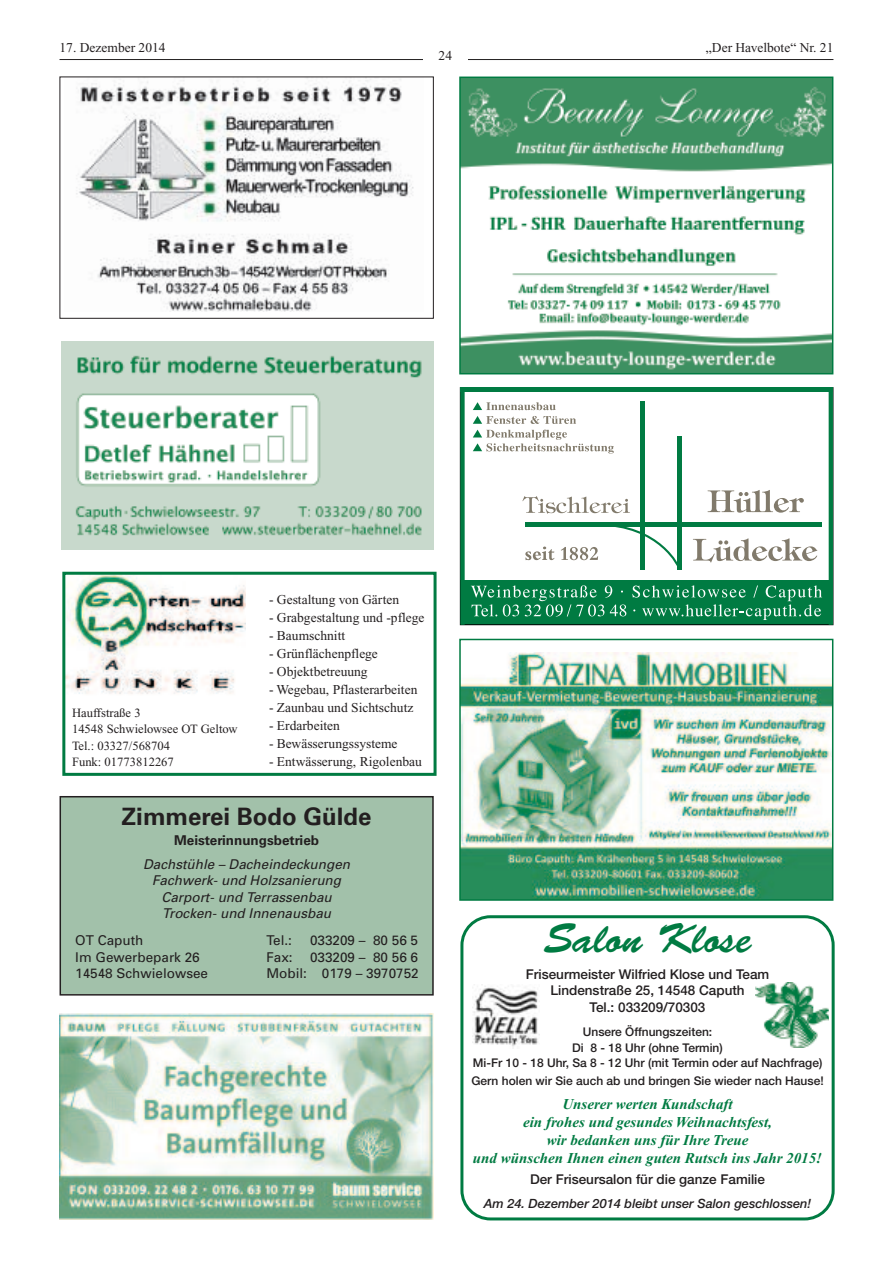
<style>
.page{position:relative;width:893px;height:1263px;background:#fff}
.page>*{position:absolute;margin:0;border:0;box-sizing:border-box;transform-origin:0 0}
.t1{font:42px "Brush Script";color:#007b42}
.t2{font:700 24px "Univers CE";color:#231f20}
.t3{font:italic 700 15px/18px "Times New Roman";color:#007b42;text-align:center}
.t4{font:13.5px "Times New Roman";color:#231f20}
.t5{font:500 13.5px/16.5px "Helvetica Neue";color:#231f20;text-align:center}
.t6{font:italic 13.5px/16.5px "Univers";color:#231f20;text-align:center}
.t7{font:13.5px "Univers";color:#231f20}
.t8{font:700 13.5px "Univers CE";color:#231f20}
.t9{font:italic 500 12.75px "Helvetica Neue";color:#231f20}
.t10{font:12.6px/16.5px "Times New Roman";color:#231f20}
.t11{font:500 12px/16.5px "Helvetica Neue";color:#231f20;text-align:center}
</style>
<div class="page">
<hr style="left:60px;top:59px;width:773px;height:1px;background:#231f20">
<div style="left:423px;top:51px;width:45px;height:15px;background:#fff"></div>
<img style="left:66px;top:576px;width:179px;height:118px">
<div style="left:62px;top:572px;width:375px;height:204px;border:3px solid #007b42"></div>
<img style="left:462px;top:653px;width:368px;height:245px">
<div style="left:459px;top:639px;width:374px;height:262px;border:2px solid #007b42"></div>
<img style="left:61px;top:341px;width:373px;height:208px">
<div style="left:61px;top:797px;width:371px;height:197px;background:#a2c1aa"></div>
<div style="left:60px;top:796px;width:374px;height:199px;border:2px solid #231f20"></div>
<svg style="left:460px;top:915px;width:375px;height:305px"></svg>
<img style="left:472px;top:984px;width:67px;height:64px">
<img style="left:76px;top:79px;width:338px;height:232px">
<div style="left:60px;top:77px;width:374px;height:242px;border:1px solid #231f20"></div>
<img style="left:60px;top:1013px;width:373px;height:206px">
<div style="left:460px;top:580px;width:373px;height:45px;background:#007b42"></div>
<svg style="left:473px;top:402px;width:83px;height:8px"></svg>
<svg style="left:473px;top:416px;width:103px;height:8px"></svg>
<svg style="left:473px;top:430px;width:141px;height:24px"></svg>
<div style="left:460px;top:388px;width:5px;height:237px;background:#007b42"></div>
<hr style="left:829px;top:388px;width:4px;height:237px;background:#007b42">
<hr style="left:460px;top:388px;width:373px;height:4px;background:#007b42">
<div style="left:525px;top:522px;width:297px;height:5px;background:#007b42"></div>
<svg style="left:707px;top:490px;width:97px;height:23px"></svg>
<svg style="left:693px;top:538px;width:125px;height:25px"></svg>
<svg style="left:522px;top:496px;width:108px;height:18px"></svg>
<hr style="left:640px;top:401px;width:4px;height:169px;background:#007b42">
<hr style="left:677px;top:436px;width:4px;height:133px;background:#007b42">
<svg style="left:525px;top:546px;width:29px;height:14px"></svg>
<svg style="left:561px;top:527px;width:116px;height:42px"></svg>
<svg style="left:471px;top:585px;width:155px;height:32px"></svg>
<svg style="left:632px;top:585px;width:190px;height:35px"></svg>
<img style="left:462px;top:80px;width:368px;height:291px">
<div style="left:459px;top:77px;width:374px;height:297px;border:2px solid #007b42"></div>
<p class="t4" style="left:60px;top:43px;width:108px">17. Dezember 2014</p>
<p class="t4" style="left:706px;top:43px;width:129px">„Der Havelbote“ Nr. 21</p>
<p class="t4" style="left:439px;top:51px;width:15px">24</p>
<p class="t4" style="left:269px;top:594px;width:132px">- Gestaltung von Gärten</p>
<p class="t4" style="left:269px;top:612px;width:157px">- Grabgestaltung und -pflege</p>
<p class="t4" style="left:269px;top:630px;width:78px">- Baumschnitt</p>
<p class="t4" style="left:269px;top:648px;width:110px">- Grünflächenpflege</p>
<p class="t4" style="left:269px;top:666px;width:100px">- Objektbetreuung</p>
<p class="t4" style="left:269px;top:684px;width:150px">- Wegebau, Pflasterarbeiten</p>
<p class="t4" style="left:269px;top:702px;width:146px">- Zaunbau und Sichtschutz</p>
<p class="t4" style="left:269px;top:720px;width:72px">- Erdarbeiten</p>
<p class="t4" style="left:269px;top:738px;width:130px">- Bewässerungssysteme</p>
<p class="t4" style="left:269px;top:756px;width:154px">- Entwässerung, Rigolenbau</p>
<h2 class="t2" style="left:122px;top:808px;width:251px">Zimmerei Bodo Gülde</h2>
<p class="t8" style="left:174px;top:835px;width:146px">Meisterinnungsbetrieb</p>
<p class="t6" style="left:143px;top:857px;width:208px">Dachstühle – Dacheindeckungen<br>Fachwerk- und Holzsanierung<br>Carport- und Terrassenbau<br>Trocken- und Innenausbau</p>
<p class="t7" style="left:75px;top:935px;width:70px">OT Caputh</p>
<p class="t7" style="left:266px;top:935px;width:27px">Tel.:</p>
<p class="t7" style="left:310px;top:935px;width:110px">033209 – 80 56 5</p>
<p class="t7" style="left:75px;top:952px;width:126px">Im Gewerbepark 26</p>
<p class="t7" style="left:266px;top:952px;width:28px">Fax:</p>
<p class="t7" style="left:310px;top:952px;width:110px">033209 – 80 56 6</p>
<p class="t7" style="left:75px;top:968px;width:134px">14548 Schwielowsee</p>
<p class="t7" style="left:266px;top:968px;width:154px">Mobil: 0179 – 3970752</p>
<p class="t10" style="left:72px;top:705px;width:167px">Hauffstraße 3<br>14548 Schwielowsee OT Geltow<br>Tel.: 03327/568704<br>Funk: 01773812267</p>
<h1 class="t1" style="left:544px;top:922px;width:209px">Salon Klose</h1>
<p class="t5" style="left:526px;top:967px;width:245px">Friseurmeister Wilfried Klose und Team<br>Lindenstraße 25, 14548 Caputh<br>Tel.: 033209/70303</p>
<p class="t11" style="left:572px;top:1024px;width:152px">Unsere Öffnungszeiten:<br>Di 8 - 18 Uhr (ohne Termin)</p>
<p class="t11" style="left:471px;top:1055px;width:354px;line-height:18px;text-align:left">Mi-Fr 10 - 18 Uhr, Sa 8 - 12 Uhr (mit Termin oder auf Nachfrage)<br>Gern holen wir Sie auch ab und bringen Sie wieder nach Hause!</p>
<p class="t3" style="left:473px;top:1096px;width:351px">Unserer werten Kundschaft<br>ein frohes und gesundes Weihnachtsfest,<br>wir bedanken uns für Ihre Treue<br>und wünschen Ihnen einen guten Rutsch ins Jahr 2015!</p>
<p class="t5" style="left:530px;top:1172px;width:237px">Der Friseursalon für die ganze Familie</p>
<p class="t9" style="left:484px;top:1199px;width:329px">Am 24. Dezember 2014 bleibt unser Salon geschlossen!</p>
</div>
